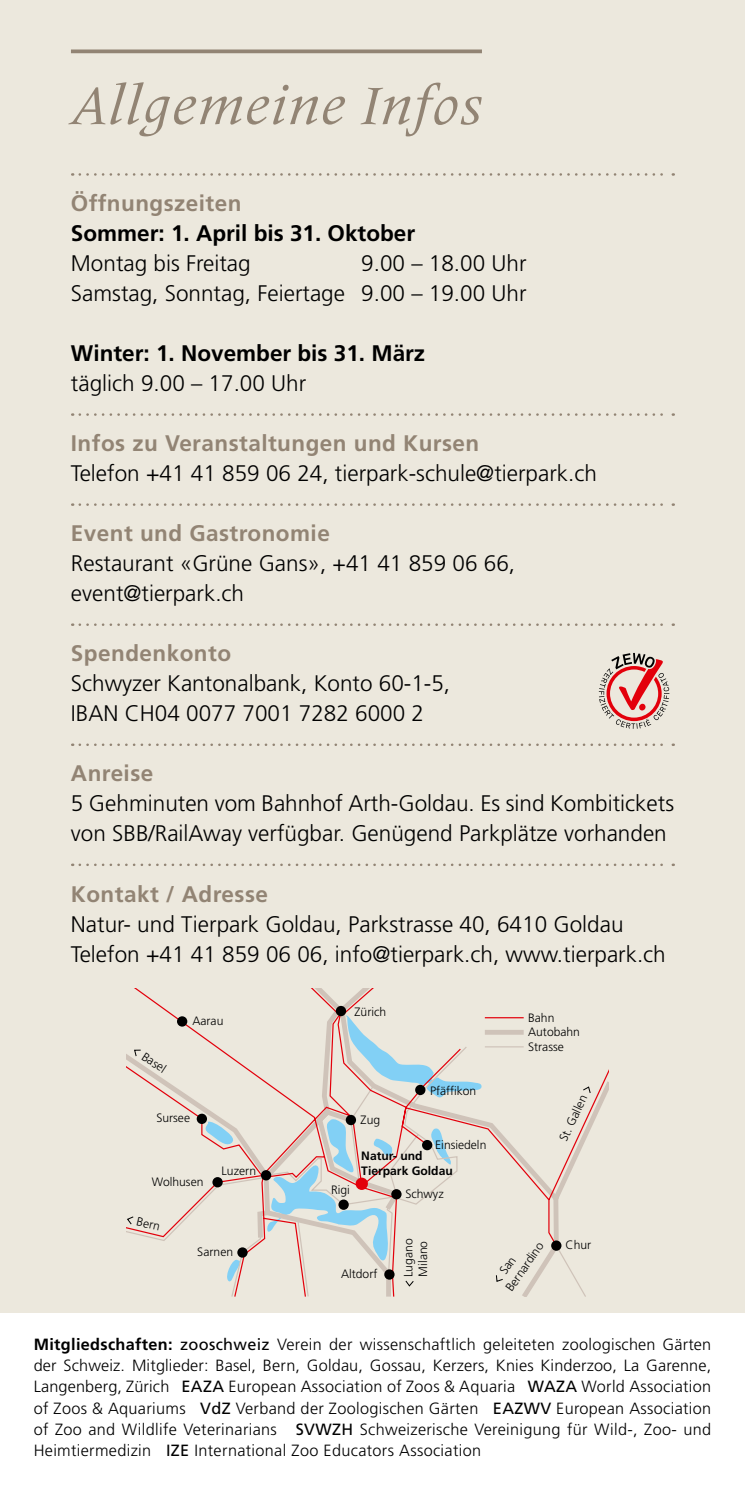
<style>
.page{position:relative;width:745px;height:1489px;background:#fff}
.page>*{position:absolute;margin:0;border:0;box-sizing:border-box;transform-origin:0 0}
.t1{font:italic 55px "Frutiger Serif LT Pro";letter-spacing:.02em;color:#928474}
.t2{font:300 22.5px/30px "Frutiger LT Std";color:#000}
.t3{font:700 22.5px "Frutiger LT Std";letter-spacing:.02em;color:#928474}
.t4{font:700 22.5px "Frutiger LT Std";color:#000}
.t5{font:300 16.25px/21.2px "Frutiger LT Std";letter-spacing:.02em;color:#000;text-align:justify}
.t6{font:300 12.25px/14.5px "Frutiger";color:#000}
.t7{font:700 12.25px/14.5px "Frutiger";color:#000}
.t8{font:300 12px/14.5px "Frutiger";color:#000}
.s1{font-weight:700}
.s2{font-weight:400}
</style>
<div class="page">
<div style="left:0;top:0;width:744px;height:1312px;background:#ece8dd"></div>
<svg style="left:80px;top:173px;width:593px;height:3px"></svg>
<svg style="left:80px;top:413px;width:593px;height:3px"></svg>
<svg style="left:80px;top:503px;width:593px;height:3px"></svg>
<svg style="left:80px;top:623px;width:593px;height:3px"></svg>
<svg style="left:80px;top:743px;width:593px;height:3px"></svg>
<svg style="left:80px;top:863px;width:593px;height:3px"></svg>
<svg style="left:598px;top:653px;width:71px;height:75px"></svg>
<svg style="left:71px;top:49px;width:410px;height:4px;fill:#928474"></svg>
<svg style="left:134px;top:988px;width:474px;height:308px"></svg>
<div style="left:177px;top:1016px;width:10px;height:10px;background:#000;border-radius:50%"></div>
<svg style="left:335px;top:1005px;width:11px;height:11px"></svg>
<hr style="left:484px;top:1017px;width:39px;height:1px;background:#e3000b">
<div style="left:484px;top:1029px;width:39px;height:5px;background:#cfc3b9"></div>
<hr style="left:484px;top:1046px;width:39px;height:1px;background:#cfc3b9">
<svg style="left:127px;top:1049px;width:464px;height:238px"></svg>
<h1 class="t1" style="left:71px;top:73px;width:413px">Allgemeine Infos</h1>
<p class="t3" style="left:71px;top:190px;width:172px">Öffnungszeiten</p>
<p class="t4" style="left:71px;top:220px;width:345px">Sommer: 1. April bis 31. Oktober</p>
<p class="t2" style="left:71px;top:249px;width:181px">Montag bis Freitag</p>
<p class="t2" style="left:71px;top:249px;width:457px;text-align:right">9.00 – 18.00 Uhr<br>Samstag, Sonntag, Feiertage 9.00 – 19.00 Uhr</p>
<p class="t4" style="left:71px;top:340px;width:355px">Winter: 1. November bis 31. März</p>
<p class="t2" style="left:71px;top:369px;width:237px">täglich 9.00 – 17.00 Uhr</p>
<p class="t3" style="left:71px;top:430px;width:409px">Infos zu Veranstaltungen und Kursen</p>
<p class="t2" style="left:71px;top:459px;width:527px">Telefon +41 41 859 06 24, tierpark-schule@tierpark.ch</p>
<p class="t3" style="left:71px;top:520px;width:260px">Event und Gastronomie</p>
<p class="t2" style="left:71px;top:549px;width:445px">Restaurant «Grüne Gans», +41 41 859 06 66, event@tierpark.ch</p>
<p class="t3" style="left:71px;top:640px;width:161px">Spendenkonto</p>
<p class="t2" style="left:71px;top:669px;width:380px">Schwyzer Kantonalbank, Konto 60-1-5,<br>IBAN CH04 0077 7001 7282 6000 2</p>
<p class="t3" style="left:71px;top:760px;width:84px">Anreise</p>
<p class="t2" style="left:71px;top:789px;width:604px">5 Gehminuten vom Bahnhof Arth-Goldau. Es sind Kombitickets von SBB/RailAway verfügbar. Genügend Parkplätze vorhanden</p>
<p class="t3" style="left:71px;top:880px;width:198px">Kontakt / Adresse</p>
<p class="t2" style="left:71px;top:909px;width:596px">Natur- und Tierpark Goldau, Parkstrasse 40, 6410 Goldau<br>Telefon +41 41 859 06 06, info@tierpark.ch, www.tierpark.ch</p>
<p class="t8" style="left:147px;top:1049px;width:28px;rotate:33deg">Basel</p>
<p class="t6" style="left:192px;top:1013px;width:32px">Aarau</p>
<p class="t6" style="left:156px;top:1110px;width:35px">Sursee</p>
<p class="t6" style="left:152px;top:1174px;width:53px">Wolhusen</p>
<p class="t6" style="left:138px;top:1214px;width:25px;rotate:13deg">Bern</p>
<p class="t6" style="left:221px;top:1163px;width:36px">Luzern</p>
<p class="t6" style="left:197px;top:1244px;width:37px">Sarnen</p>
<p class="t6" style="left:354px;top:1004px;width:33px">Zürich</p>
<p class="t6" style="left:360px;top:1112px;width:21px">Zug</p>
<p class="t6" style="left:430px;top:1083px;width:48px">Pfäffikon</p>
<p class="t6" style="left:331px;top:1182px;width:20px">Rigi</p>
<p class="t6" style="left:435px;top:1137px;width:53px">Einsiedeln</p>
<p class="t7" style="left:361px;top:1148px;width:93px">Natur- und<br>Tierpark Goldau</p>
<p class="t6" style="left:405px;top:1186px;width:40px">Schwyz</p>
<p class="t6" style="left:528px;top:1010px;width:53px">Bahn<br>Autobahn<br>Strasse</p>
<p class="t8" style="left:556px;top:1137px;width:51px;rotate:-65deg">St. Gallen</p>
<p class="t6" style="left:341px;top:1266px;width:38px">Altdorf</p>
<p class="t8" style="left:401px;top:1276px;width:40px;rotate:-90deg">Lugano<br>Milano</p>
<p class="t8" style="left:490px;top:1277px;width:58px;text-indent:10px;rotate:-55deg">San<br>Bernardino</p>
<p class="t6" style="left:565px;top:1237px;width:27px">Chur</p>
<p class="t5" style="left:34px;top:1333px;width:678px"><span class="s1">Mitgliedschaften:</span> <span class="s2">zooschweiz</span> Verein der wissenschaftlich geleiteten zoologischen Gärten der Schweiz. Mitglieder: Basel, Bern, Goldau, Gossau, Kerzers, Knies Kinderzoo, La Garenne, Langenberg, Zürich <span class="s2">EAZA</span> European Association of Zoos &amp; Aquaria <span class="s2">WAZA</span> World Association of Zoos &amp; Aquariums <span class="s2">VdZ</span> Verband der Zoologischen Gärten <span class="s2">EAZWV</span> European Association of Zoo and Wildlife Veterinarians <span class="s2">SVWZH</span> Schweizerische Vereinigung für Wild-, Zoo- und Heimtiermedizin <span class="s2">IZE</span> International Zoo Educators Association</p>
</div>
